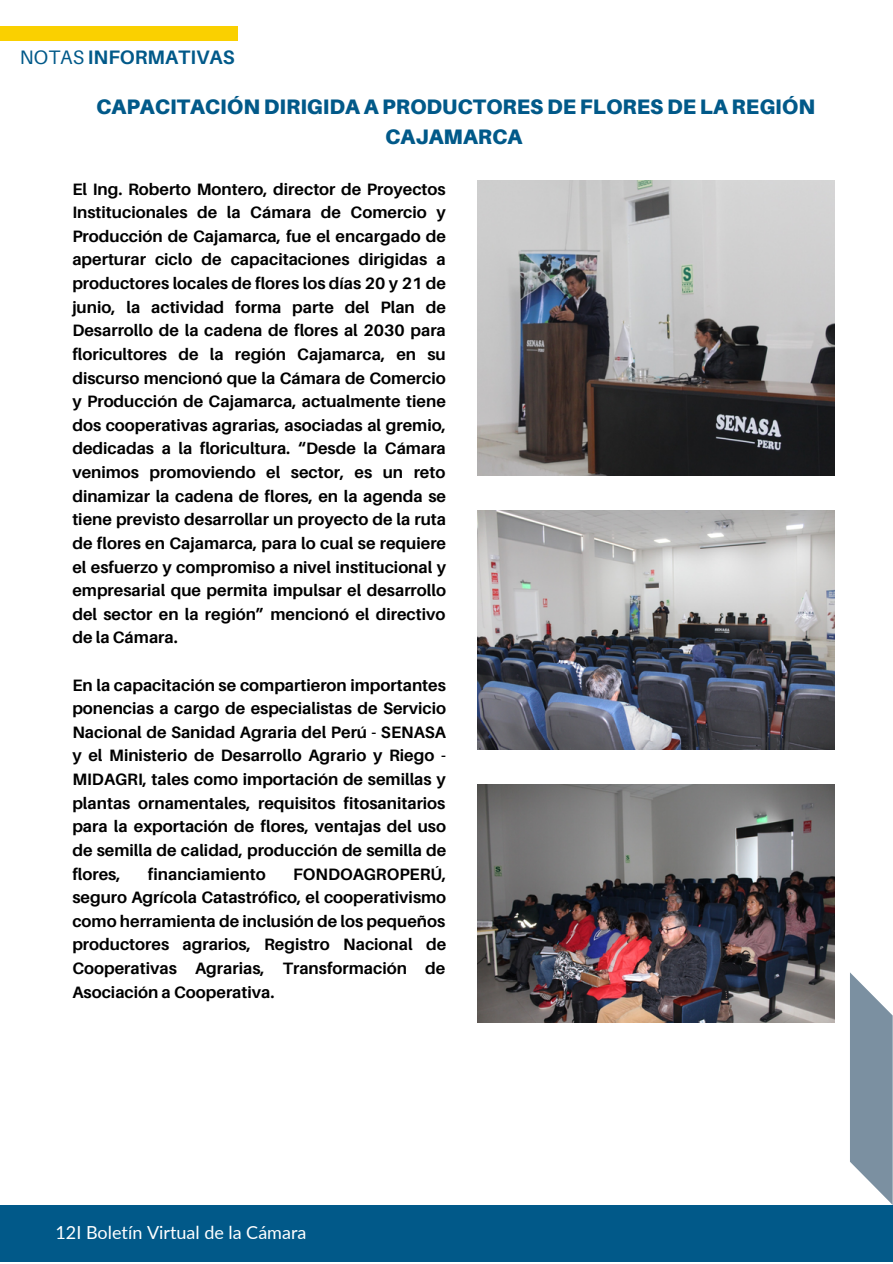
<style>
.page{position:relative;width:893px;height:1264px;background:#fff}
.page>*{position:absolute;margin:0;border:0;box-sizing:border-box;transform-origin:0 0}
.t1{font:900 21px/29.2px "Aileron";color:#015989;text-align:center}
.t2{font:700 19.5px "Aileron";color:#015989}
.t3{font:18px "Lato";color:#fff}
.t4{font:700 16.5px/23.5px "Aileron";color:#000;text-align:justify}
.s1{font-weight:400}
</style>
<div class="page">
<div style="left:0;top:27px;width:237px;height:13px;background:#fad000"></div>
<div style="left:0;top:1205px;width:892px;height:56px;background:#015989"></div>
<svg style="left:850px;top:972px;width:42px;height:232px"></svg>
<img style="left:477px;top:180px;width:357px;height:296px">
<img style="left:477px;top:511px;width:357px;height:238px">
<img style="left:477px;top:784px;width:357px;height:238px">
<p class="t2" style="left:20px;top:45px;width:216px"><span class="s1">NOTAS</span> INFORMATIVAS</p>
<p class="t1" style="left:96px;top:92px;width:720px">CAPACITACIÓN DIRIGIDA A PRODUCTORES DE FLORES DE LA REGIÓN<br>CAJAMARCA</p>
<p class="t4" style="left:72px;top:177px;width:375px">El Ing. Roberto Montero, director de Proyectos Institucionales de la Cámara de Comercio y Producción de Cajamarca, fue el encargado de aperturar ciclo de capacitaciones dirigidas a productores locales de flores los días 20 y 21 de junio, la actividad forma parte del Plan de Desarrollo de la cadena de flores al 2030 para floricultores de la región Cajamarca, en su discurso mencionó que la Cámara de Comercio y Producción de Cajamarca, actualmente tiene dos cooperativas agrarias, asociadas al gremio, dedicadas a la floricultura. “Desde la Cámara venimos promoviendo el sector, es un reto dinamizar la cadena de flores, en la agenda se tiene previsto desarrollar un proyecto de la ruta de flores en Cajamarca, para lo cual se requiere el esfuerzo y compromiso a nivel institucional y empresarial que permita impulsar el desarrollo del sector en la región” mencionó el directivo de la Cámara.</p>
<p class="t4" style="left:72px;top:672px;width:375px">En la capacitación se compartieron importantes ponencias a cargo de especialistas de Servicio Nacional de Sanidad Agraria del Perú - SENASA y el Ministerio de Desarrollo Agrario y Riego - MIDAGRI, tales como importación de semillas y plantas ornamentales, requisitos fitosanitarios para la exportación de flores, ventajas del uso de semilla de calidad, producción de semilla de flores,</p>
<p class="t4" style="left:72px;top:861px;width:375px;text-indent:221px">FONDOAGROPERÚ, seguro Agrícola Catastrófico, el cooperativismo como herramienta de inclusión de los pequeños productores agrarios, Registro Nacional de Cooperativas Agrarias, Transformación de Asociación a Cooperativa.</p>
<p class="t4" style="left:148px;top:861px;width:119px">financiamiento</p>
<p class="t3" style="left:55px;top:1221px;width:252px">12I Boletín Virtual de la Cámara</p>
</div>
